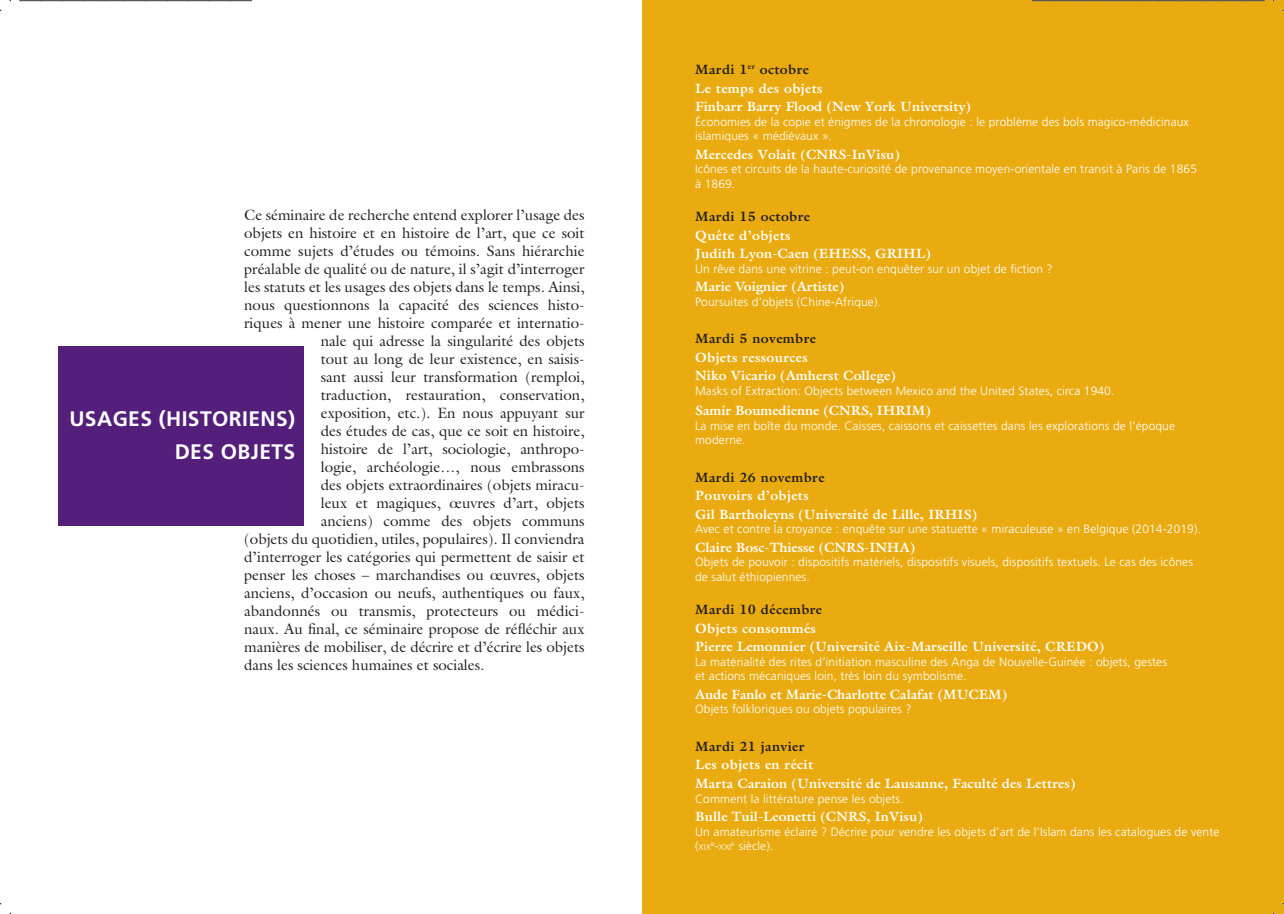
<style>
.page{position:relative;width:1284px;height:914px;background:#fff}
.page>*{position:absolute;margin:0;border:0;box-sizing:border-box;transform-origin:0 0}
.Sous-titre{font:700 21px/33px "Frutiger LT Std";letter-spacing:.02em;color:#fff;text-align:right}
.Texte_intérieur{font:15px "Galliard Std";color:#231f20}
.Texte_programme{font:700 13.5px "Galliard Std";letter-spacing:.01em;color:#fff}
.Texte_programme-2{font:700 13.5px "Galliard Std";letter-spacing:.03em;color:#fff}
.t1{font:700 13.5px "Galliard Std";letter-spacing:.03em;color:#231f20}
.Texte_programme-3{font:300 12px/14.4px "Frutiger LT Std";letter-spacing:.01em;color:#fff}
.t2{font:300 8.4px "Frutiger LT Std";letter-spacing:.015em;color:#fff}
.s1{font-size:12px}
</style>
<div class="page">
<div style="left:642px;top:0;width:641px;height:913px;background:#eaab11"></div>
<div style="left:58px;top:346px;width:246px;height:179px;background:#541f7a"></div>
<svg style="left:19px;top:0;width:233px;height:1px"></svg>
<svg style="left:1032px;top:0;width:232px;height:1px"></svg>
<p class="Texte_intérieur" style="left:244px;top:205px;width:342px">Ce séminaire de recherche entend explorer l’usage des</p>
<p class="Texte_intérieur" style="left:244px;top:223px;width:342px">objets en histoire et en histoire de l’art, que ce soit</p>
<p class="Texte_intérieur" style="left:244px;top:241px;width:342px">comme sujets d’études ou témoins. Sans hiérarchie</p>
<p class="Texte_intérieur" style="left:244px;top:259px;width:342px">préalable de qualité ou de nature, il s’agit d’interroger</p>
<p class="Texte_intérieur" style="left:244px;top:277px;width:342px">les statuts et les usages des objets dans le temps. Ainsi,</p>
<p class="Texte_intérieur" style="left:244px;top:295px;width:342px">nous questionnons la capacité des sciences histo-</p>
<p class="Texte_intérieur" style="left:244px;top:313px;width:342px">riques à mener une histoire comparée et internatio-</p>
<p class="Texte_intérieur" style="left:321px;top:331px;width:265px">nale qui adresse la singularité des objets</p>
<p class="Texte_intérieur" style="left:321px;top:349px;width:265px">tout au long de leur existence, en saisis-</p>
<p class="Texte_intérieur" style="left:321px;top:367px;width:265px">sant aussi leur transformation (remploi,</p>
<p class="Texte_intérieur" style="left:321px;top:385px;width:265px">traduction, restauration, conservation,</p>
<p class="Texte_intérieur" style="left:321px;top:403px;width:265px">exposition, etc.). En nous appuyant sur</p>
<p class="Texte_intérieur" style="left:321px;top:421px;width:265px">des études de cas, que ce soit en histoire,</p>
<p class="Texte_intérieur" style="left:321px;top:439px;width:265px">histoire de l’art, sociologie, anthropo-</p>
<p class="Texte_intérieur" style="left:321px;top:457px;width:265px">logie, archéologie…, nous embrassons</p>
<p class="Texte_intérieur" style="left:321px;top:475px;width:265px">des objets extraordinaires (objets miracu-</p>
<p class="Texte_intérieur" style="left:321px;top:493px;width:265px">leux et magiques, œuvres d’art, objets</p>
<p class="Texte_intérieur" style="left:321px;top:511px;width:265px">anciens) comme des objets communs</p>
<p class="Texte_intérieur" style="left:244px;top:529px;width:342px">(objets du quotidien, utiles, populaires). Il conviendra</p>
<p class="Texte_intérieur" style="left:244px;top:547px;width:342px">d’interroger les catégories qui permettent de saisir et</p>
<p class="Texte_intérieur" style="left:244px;top:565px;width:342px">penser les choses – marchandises ou œuvres, objets</p>
<p class="Texte_intérieur" style="left:244px;top:583px;width:342px">anciens, d’occasion ou neufs, authentiques ou faux,</p>
<p class="Texte_intérieur" style="left:244px;top:601px;width:342px">abandonnés ou transmis, protecteurs ou médici-</p>
<p class="Texte_intérieur" style="left:244px;top:619px;width:342px">naux. Au final, ce séminaire propose de réfléchir aux</p>
<p class="Texte_intérieur" style="left:244px;top:637px;width:342px">manières de mobiliser, de décrire et d’écrire les objets</p>
<p class="Texte_intérieur" style="left:244px;top:655px;width:241px">dans les sciences humaines et sociales.</p>
<p class="Sous-titre" style="left:69px;top:402px;width:227px">USAGES (HISTORIENS)<br>DES OBJETS</p>
<p class="t1" style="left:695px;top:61px;width:115px">Mardi 1<sup>er</sup> octobre</p>
<p class="Texte_programme-2" style="left:695px;top:79px;width:129px">Le temps des objets</p>
<p class="Texte_programme" style="left:695px;top:98px;width:277px">Finbarr Barry Flood (New York University)</p>
<p class="Texte_programme-3" style="left:695px;top:114px;width:495px">Économies de la copie et énigmes de la chronologie : le problème des bols magico-médicinaux islamiques « médiévaux ».</p>
<p class="Texte_programme" style="left:695px;top:145px;width:206px">Mercedes Volait (CNRS-InVisu)</p>
<p class="Texte_programme-3" style="left:695px;top:162px;width:503px">Icônes et circuits de la haute-curiosité de provenance moyen-orientale en transit à Paris de 1865 à 1869.</p>
<p class="t1" style="left:695px;top:207px;width:116px">Mardi 15 octobre</p>
<p class="Texte_programme-2" style="left:695px;top:226px;width:97px">Quête d’objets</p>
<p class="Texte_programme" style="left:695px;top:245px;width:237px">Judith Lyon-Caen (EHESS, GRIHL)</p>
<p class="Texte_programme-3" style="left:695px;top:261px;width:359px">Un rêve dans une vitrine : peut-on enquêter sur un objet de fiction ?</p>
<p class="Texte_programme" style="left:695px;top:278px;width:150px">Marie Voignier (Artiste)</p>
<p class="Texte_programme-3" style="left:695px;top:294px;width:187px">Poursuites d’objets (Chine-Afrique).</p>
<p class="t1" style="left:695px;top:330px;width:122px">Mardi 5 novembre</p>
<p class="Texte_programme-2" style="left:695px;top:348px;width:114px">Objets ressources</p>
<p class="Texte_programme" style="left:695px;top:367px;width:202px">Niko Vicario (Amherst College)</p>
<p class="Texte_programme-3" style="left:695px;top:383px;width:421px">Masks of Extraction: Objects between Mexico and the United States, circa 1940.</p>
<p class="Texte_programme" style="left:695px;top:402px;width:237px">Samir Boumedienne (CNRS, IHRIM)</p>
<p class="Texte_programme-3" style="left:695px;top:418px;width:481px">La mise en boîte du monde. Caisses, caissons et caissettes dans les explorations de l’époque moderne.</p>
<p class="t1" style="left:695px;top:468px;width:131px">Mardi 26 novembre</p>
<p class="Texte_programme-2" style="left:695px;top:487px;width:115px">Pouvoirs d’objets</p>
<p class="Texte_programme" style="left:695px;top:505px;width:283px">Gil Bartholeyns (Université de Lille, IRHIS)</p>
<p class="Texte_programme-3" style="left:695px;top:522px;width:507px">Avec et contre la croyance : enquête sur une statuette « miraculeuse » en Belgique (2014-2019).</p>
<p class="Texte_programme" style="left:695px;top:538px;width:221px">Claire Bosc-Thiesse (CNRS-INHA)</p>
<p class="Texte_programme-3" style="left:695px;top:555px;width:499px">Objets de pouvoir : dispositifs matériels, dispositifs visuels, dispositifs textuels. Le cas des icônes de salut éthiopiennes.</p>
<p class="t1" style="left:695px;top:600px;width:128px">Mardi 10 décembre</p>
<p class="Texte_programme-2" style="left:695px;top:619px;width:122px">Objets consommés</p>
<p class="Texte_programme" style="left:695px;top:638px;width:410px">Pierre Lemonnier (Université Aix-Marseille Université, CREDO)</p>
<p class="Texte_programme-3" style="left:695px;top:654px;width:473px">La matérialité des rites d’initiation masculine des Anga de Nouvelle-Guinée : objets, gestes et actions mécaniques loin, très loin du symbolisme.</p>
<p class="Texte_programme" style="left:695px;top:685px;width:313px">Aude Fanlo et Marie-Charlotte Calafat (MUCEM)</p>
<p class="Texte_programme-3" style="left:695px;top:702px;width:218px">Objets folkloriques ou objets populaires ?</p>
<p class="t1" style="left:695px;top:737px;width:111px">Mardi 21 janvier</p>
<p class="Texte_programme-2" style="left:695px;top:756px;width:119px">Les objets en récit</p>
<p class="Texte_programme" style="left:695px;top:774px;width:382px">Marta Caraion (Université de Lausanne, Faculté des Lettres)</p>
<p class="Texte_programme-3" style="left:695px;top:791px;width:210px">Comment la littérature pense les objets.</p>
<p class="Texte_programme" style="left:695px;top:807px;width:229px">Bulle Tuil-Leonetti (CNRS, InVisu)</p>
<p class="Texte_programme-3" style="left:695px;top:824px;width:526px">Un amateurisme éclairé ? Décrire pour vendre les objets d’art de l’Islam dans les catalogues de vente</p>
<p class="t2" style="left:695px;top:842px;width:37px"><span class="s1">(</span>XIX<sup>e</sup><span class="s1">-</span>XXI</p>
<p class="Texte_programme-3" style="left:731px;top:838px;width:43px"><sup>e</sup> siècle).</p>
</div>
